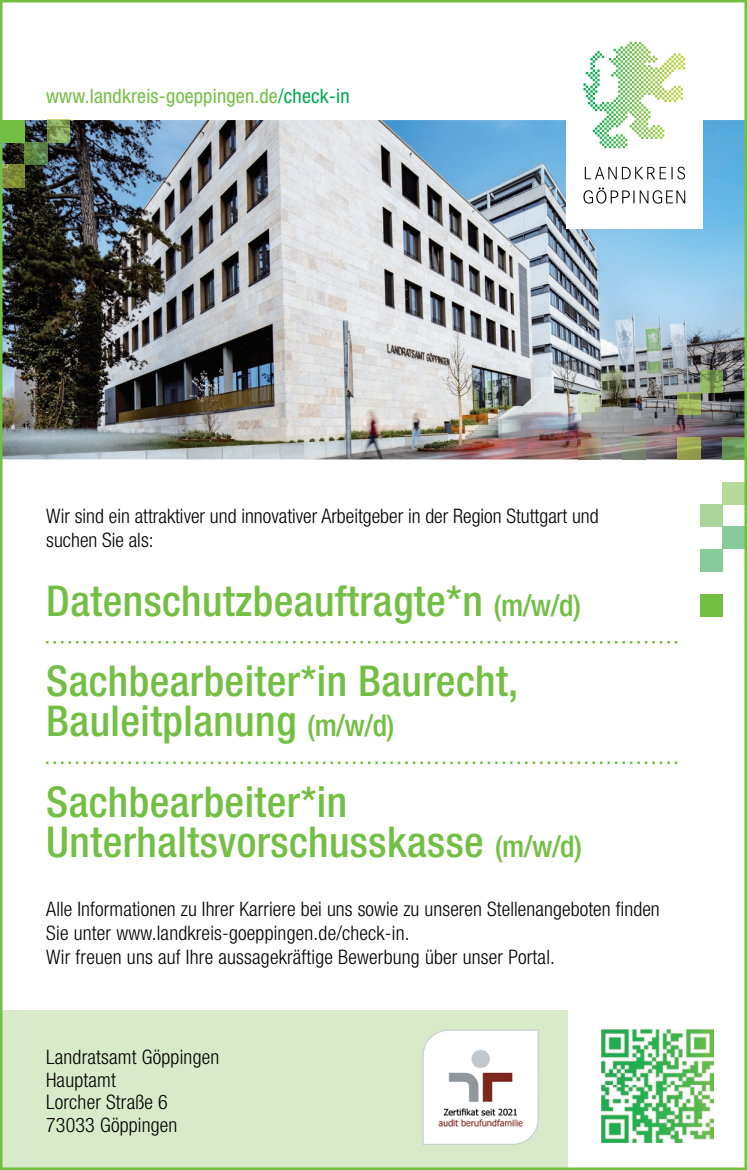
<style>
.page{position:relative;width:747px;height:1170px;background:#fff}
.page>*{position:absolute;margin:0;border:0;box-sizing:border-box;transform-origin:0 0}
.t1{font:500 condensed 42.5px/80px "Helvetica Neue LT Pro";letter-spacing:.01em;color:#73bf43}
.t2{font:300 condensed 20px/22.5px "Helvetica Neue LT Pro";letter-spacing:.01em;color:#000}
.t3{font:condensed 20px "Helvetica Neue LT Pro";letter-spacing:.01em;color:#73bf43}
.s1{color:#00a84e}
.s2{font-size:30px}
</style>
<div class="page">
<img style="left:0;top:0;width:747px;height:1169px">
<div style="left:566px;top:16px;width:137px;height:213px;background:#fff"></div>
<svg style="left:583px;top:167px;width:102px;height:37px"></svg>
<svg style="left:590px;top:42px;width:88px;height:41px"></svg>
<svg style="left:46px;top:641px;width:631px;height:2px"></svg>
<svg style="left:46px;top:761px;width:631px;height:3px"></svg>
<p class="t3" style="left:46px;top:84px;width:305px">www.landkreis-goeppingen.de<span class="s1">/check-in</span></p>
<p class="t2" style="left:46px;top:504px;width:554px;line-height:23.8px">Wir sind ein attraktiver und innovativer Arbeitgeber in der Region Stuttgart und suchen Sie als:</p>
<h1 class="t1" style="left:46px;top:560px;width:536px">Datenschutzbeauftragte*n <span class="s2">(m/w/d)<br></span>Sachbearbeiter*in Baurecht,</h1>
<h1 class="t1" style="left:46px;top:680px;width:350px">Bauleitplanung <span class="s2">(m/w/d)<br></span>Sachbearbeiter*in</h1>
<h1 class="t1" style="left:46px;top:800px;width:537px">Unterhaltsvorschusskasse <span class="s2">(m/w/d)</span></h1>
<p class="t2" style="left:46px;top:897px;width:615px;line-height:23.8px">Alle Informationen zu Ihrer Karriere bei uns sowie zu unseren Stellenangeboten finden<br>Sie unter www.landkreis-goeppingen.de/check-in.<br>Wir freuen uns auf Ihre aussagekräftige Bewerbung über unser Portal.</p>
<p class="t2" style="left:46px;top:1045px;width:175px">Landratsamt Göppingen<br>Hauptamt<br>Lorcher Straße 6<br>73033 Göppingen</p>
</div>
